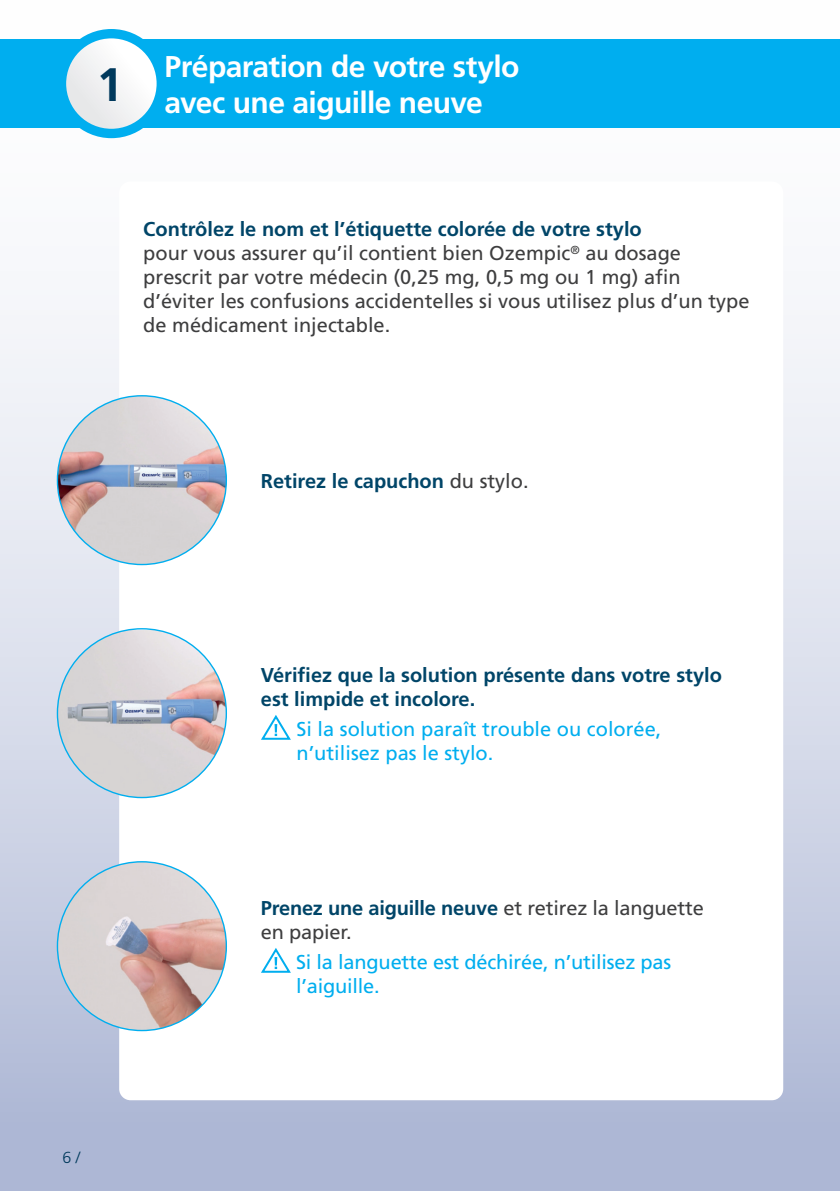
<style>
.page{position:relative;width:840px;height:1191px;background:#fff}
.page>*{position:absolute;margin:0;border:0;box-sizing:border-box;transform-origin:0 0}
.t1{font:700 47px "Frutiger LT Std";color:#00395c}
.t2{font:700 30px/36px "Frutiger LT Std";letter-spacing:-.02em;color:#fff}
.t3{font:20px/24px "Frutiger LT Std";color:#3e3e3f}
.t4{font:20px/24px "Frutiger LT Std";color:#00aeef}
.t5{font:700 20px/24px "Frutiger LT Std";color:#004568}
.t6{font:300 16px "Frutiger LT Std";color:#00395c}
.s1{font-weight:700;color:#004568}
.s2{font-weight:400;color:#3e3e3f}
</style>
<div class="page">
<div style="left:0;top:0;width:839px;height:1191px;background:linear-gradient(to bottom,#fff,#b0bad6)"></div>
<div style="left:0;top:39px;width:839px;height:89px;background:#00aeef"></div>
<div style="left:119px;top:181px;width:663px;height:919px;background:#fff;border-radius:11px"></div>
<img style="left:57px;top:396px;width:169px;height:168px;border-radius:84px">
<svg style="left:261px;top:715px;width:30px;height:25px"></svg>
<img style="left:57px;top:630px;width:169px;height:167px">
<svg style="left:261px;top:948px;width:30px;height:25px"></svg>
<img style="left:57px;top:861px;width:169px;height:169px;border-radius:84px">
<svg style="left:61px;top:34px;width:100px;height:99px"></svg>
<div style="left:57px;top:29px;width:109px;height:109px;border:9px solid #00aeef;border-radius:50%"></div>
<h1 class="t1" style="left:97px;top:57px;width:28px">1</h1>
<h2 class="t2" style="left:164px;top:49px;width:356px">Préparation de votre stylo avec une aiguille neuve</h2>
<p class="t3" style="left:143px;top:217px;width:607px"><span class="s1">Contrôlez le nom et l’étiquette colorée de votre stylo<br></span>pour vous assurer qu’il contient bien Ozempic<sup>®</sup> au dosage prescrit par votre médecin (0,25 mg, 0,5 mg ou 1 mg) afin d’éviter les confusions accidentelles si vous utilisez plus d’un type de médicament injectable.</p>
<p class="t5" style="left:261px;top:469px;width:269px">Retirez le capuchon <span class="s2">du stylo.</span></p>
<p class="t6" style="left:62px;top:1148px;width:19px">6 /</p>
<p class="t5" style="left:261px;top:663px;width:462px">Vérifiez que la solution présente dans votre stylo est limpide et incolore.</p>
<p class="t4" style="left:296px;top:716px;width:366px">Si la solution paraît trouble ou colorée, n’utilisez pas le stylo.</p>
<p class="t3" style="left:261px;top:896px;width:444px"><span class="s1">Prenez une aiguille neuve</span> et retirez la languette en papier.</p>
<p class="t4" style="left:296px;top:949px;width:376px">Si la languette est déchirée, n’utilisez pas l’aiguille.</p>
</div>
